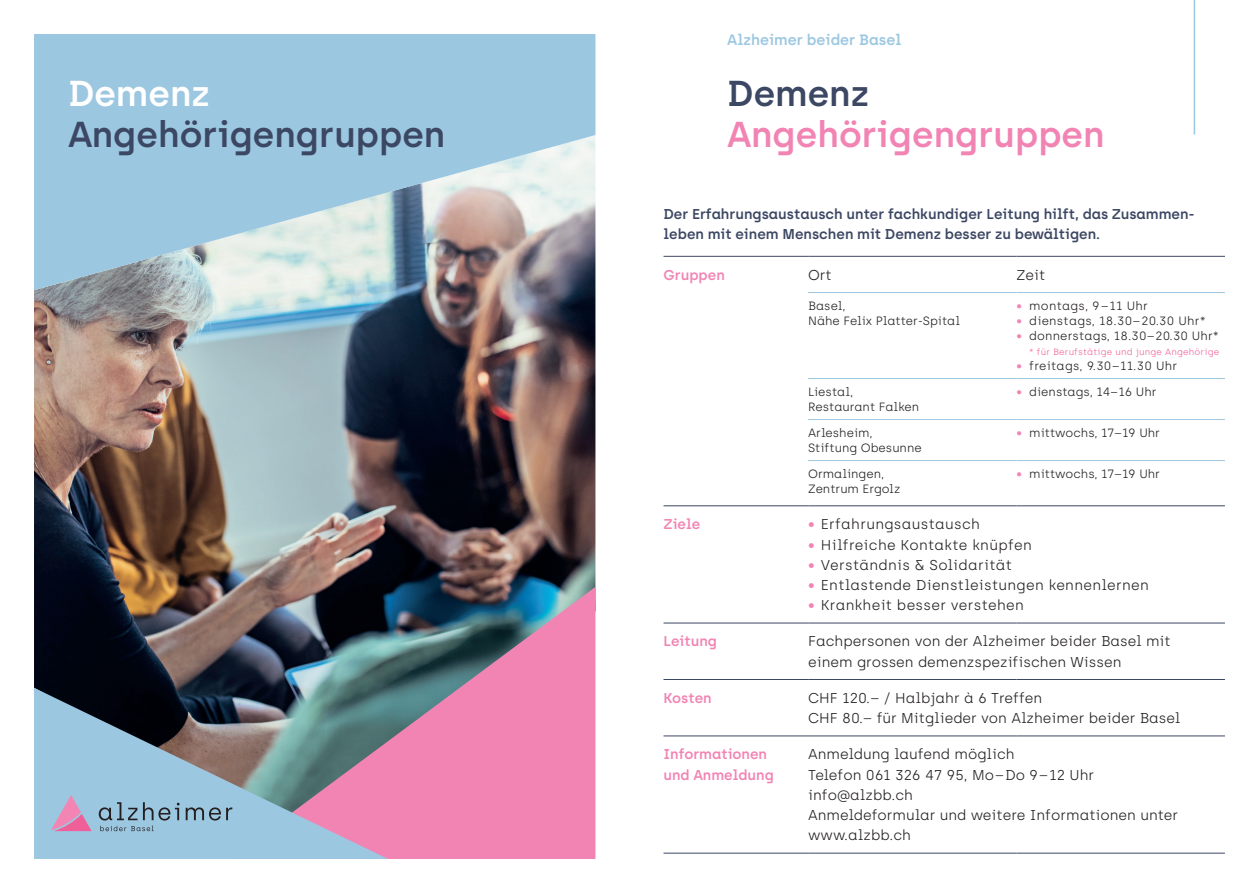
<style>
.page{position:relative;width:1259px;height:893px;background:#fff}
.page>*{position:absolute;margin:0;border:0;box-sizing:border-box;transform-origin:0 0}
.t1{font:600 36px "Archia";color:#3c4763}
.t2{font:600 36px "Archia";color:#f284b4}
.t3{font:600 36px "Archia";color:#fff}
.t4{font:600 15px "Archia";color:#9cc7e1}
.t5{font:300 14.25px/20.2px "Archia";color:#231f20}
.t6{font:300 14.25px "Archia";letter-spacing:.02em;color:#231f20}
.t7{font:600 14.25px/20.2px "Archia";color:#3c4763}
.t8{font:600 14.25px/20.2px "Archia";color:#f284b4}
.t9{font:300 12px/15px "Archia";color:#231f20}
.t10{font:300 12px "Archia";letter-spacing:.02em;color:#231f20}
.t11{font:300 9px "Archia";letter-spacing:.02em;color:#f0619a}
.s1{color:#f284b4}
</style>
<div class="page">
<img style="left:34px;top:290px;width:561px;height:398px">
<img style="left:230px;top:587px;width:365px;height:272px">
<svg style="left:34px;top:688px;width:354px;height:171px;background:#8393a4"></svg>
<svg style="left:51px;top:795px;width:41px;height:36px"></svg>
<svg style="left:99px;top:802px;width:81px;height:18px"></svg>
<svg style="left:186px;top:807px;width:46px;height:13px"></svg>
<svg style="left:100px;top:826px;width:54px;height:5px"></svg>
<svg style="left:34px;top:34px;width:561px;height:256px;background:#a6c5d7"></svg>
<hr style="left:1193px;top:0;width:2px;height:135px;background:#9cc7e1">
<hr style="left:663px;top:506px;width:145px;height:1px;background:#3c4763">
<hr style="left:808px;top:506px;width:208px;height:1px;background:#3c4763">
<hr style="left:1016px;top:506px;width:209px;height:1px;background:#3c4763">
<hr style="left:663px;top:623px;width:145px;height:1px;background:#3c4763">
<hr style="left:808px;top:623px;width:208px;height:1px;background:#3c4763">
<hr style="left:1016px;top:623px;width:209px;height:1px;background:#3c4763">
<hr style="left:663px;top:679px;width:145px;height:1px;background:#3c4763">
<hr style="left:808px;top:679px;width:208px;height:1px;background:#3c4763">
<hr style="left:1016px;top:679px;width:209px;height:1px;background:#3c4763">
<hr style="left:663px;top:736px;width:145px;height:1px;background:#3c4763">
<hr style="left:808px;top:736px;width:208px;height:1px;background:#3c4763">
<hr style="left:1016px;top:736px;width:209px;height:1px;background:#3c4763">
<hr style="left:663px;top:853px;width:145px;height:1px;background:#3c4763">
<hr style="left:808px;top:853px;width:208px;height:1px;background:#3c4763">
<hr style="left:1016px;top:853px;width:209px;height:1px;background:#3c4763">
<hr style="left:663px;top:256px;width:145px;height:1px;background:#3c4763">
<hr style="left:808px;top:256px;width:208px;height:1px;background:#3c4763">
<hr style="left:1016px;top:256px;width:209px;height:1px;background:#3c4763">
<hr style="left:808px;top:292px;width:208px;height:1px;background:#9cc7e1">
<hr style="left:1016px;top:292px;width:209px;height:1px;background:#9cc7e1">
<hr style="left:808px;top:378px;width:208px;height:1px;background:#9cc7e1">
<hr style="left:1016px;top:378px;width:209px;height:1px;background:#9cc7e1">
<hr style="left:808px;top:419px;width:208px;height:1px;background:#9cc7e1">
<hr style="left:1016px;top:419px;width:209px;height:1px;background:#9cc7e1">
<hr style="left:808px;top:460px;width:208px;height:1px;background:#9cc7e1">
<hr style="left:1016px;top:460px;width:209px;height:1px;background:#9cc7e1">
<h1 class="t3" style="left:68px;top:72px;width:143px">Demenz</h1>
<h1 class="t1" style="left:68px;top:112px;width:379px">Angehörigengruppen</h1>
<p class="t4" style="left:727px;top:31px;width:176px">Alzheimer beider Basel</p>
<h1 class="t1" style="left:727px;top:72px;width:143px">Demenz</h1>
<h1 class="t2" style="left:727px;top:112px;width:379px">Angehörigengruppen</h1>
<p class="t7" style="left:663px;top:204px;width:532px">Der Erfahrungsaustausch unter fachkundiger Leitung hilft, das Zusammen&shy;leben mit einem Menschen mit Demenz besser zu bewältigen.</p>
<p class="t8" style="left:663px;top:264px;width:63px">Gruppen</p>
<p class="t5" style="left:808px;top:265px;width:25px">Ort</p>
<p class="t5" style="left:1016px;top:265px;width:30px">Zeit</p>
<p class="t9" style="left:808px;top:298px;width:154px">Basel,<br>Nähe Felix Platter-Spital</p>
<p class="t10" style="left:1016px;top:299px;width:133px"><span class="s1">•</span> montags, 9–11 Uhr</p>
<p class="t10" style="left:1016px;top:314px;width:191px"><span class="s1">•</span> dienstags, 18.30–20.30 Uhr*</p>
<p class="t9" style="left:1016px;top:328px;width:204px"><span class="s1">•</span> donnerstags, 18.30–20.30 Uhr*</p>
<p class="t11" style="left:1029px;top:347px;width:191px">* für Berufstätige und junge Angehörige</p>
<p class="t10" style="left:1016px;top:359px;width:162px"><span class="s1">•</span> freitags, 9.30–11.30 Uhr</p>
<p class="t9" style="left:808px;top:384px;width:113px">Liestal,<br>Restaurant Falken</p>
<p class="t9" style="left:1016px;top:384px;width:142px"><span class="s1">•</span> dienstags, 14–16 Uhr</p>
<p class="t9" style="left:808px;top:425px;width:115px">Arlesheim,<br>Stiftung Obesunne</p>
<p class="t9" style="left:1016px;top:425px;width:145px"><span class="s1">•</span> mittwochs, 17–19 Uhr</p>
<p class="t9" style="left:808px;top:466px;width:94px">Ormalingen,<br>Zentrum Ergolz</p>
<p class="t9" style="left:1016px;top:466px;width:145px"><span class="s1">•</span> mittwochs, 17–19 Uhr</p>
<p class="t8" style="left:663px;top:514px;width:38px">Ziele</p>
<p class="t6" style="left:808px;top:516px;width:173px"><span class="s1">•</span> Erfahrungsaustausch</p>
<p class="t6" style="left:808px;top:536px;width:225px"><span class="s1">•</span> Hilfreiche Kontakte knüpfen</p>
<p class="t6" style="left:808px;top:556px;width:205px"><span class="s1">•</span> Verständnis &amp; Solidarität</p>
<p class="t6" style="left:808px;top:577px;width:342px"><span class="s1">•</span> Entlastende Dienstleistungen kennenlernen</p>
<p class="t6" style="left:808px;top:597px;width:217px"><span class="s1">•</span> Krankheit besser verstehen</p>
<p class="t8" style="left:663px;top:631px;width:55px">Leitung</p>
<p class="t5" style="left:808px;top:631px;width:364px">Fachpersonen von der Alzheimer beider Basel mit einem grossen demenzspezifischen Wissen</p>
<p class="t8" style="left:663px;top:688px;width:50px">Kosten</p>
<p class="t5" style="left:808px;top:688px;width:374px">CHF 120.– / Halbjahr à 6 Treffen<br>CHF 80.– für Mitglieder von Alzheimer beider Basel</p>
<p class="t8" style="left:663px;top:744px;width:112px">Informationen und Anmeldung</p>
<p class="t5" style="left:808px;top:744px;width:372px">Anmeldung laufend möglich<br>Telefon 061 326 47 95, Mo–Do 9–12 Uhr info@alzbb.ch<br>Anmeldeformular und weitere Informationen unter www.alzbb.ch</p>
</div>
